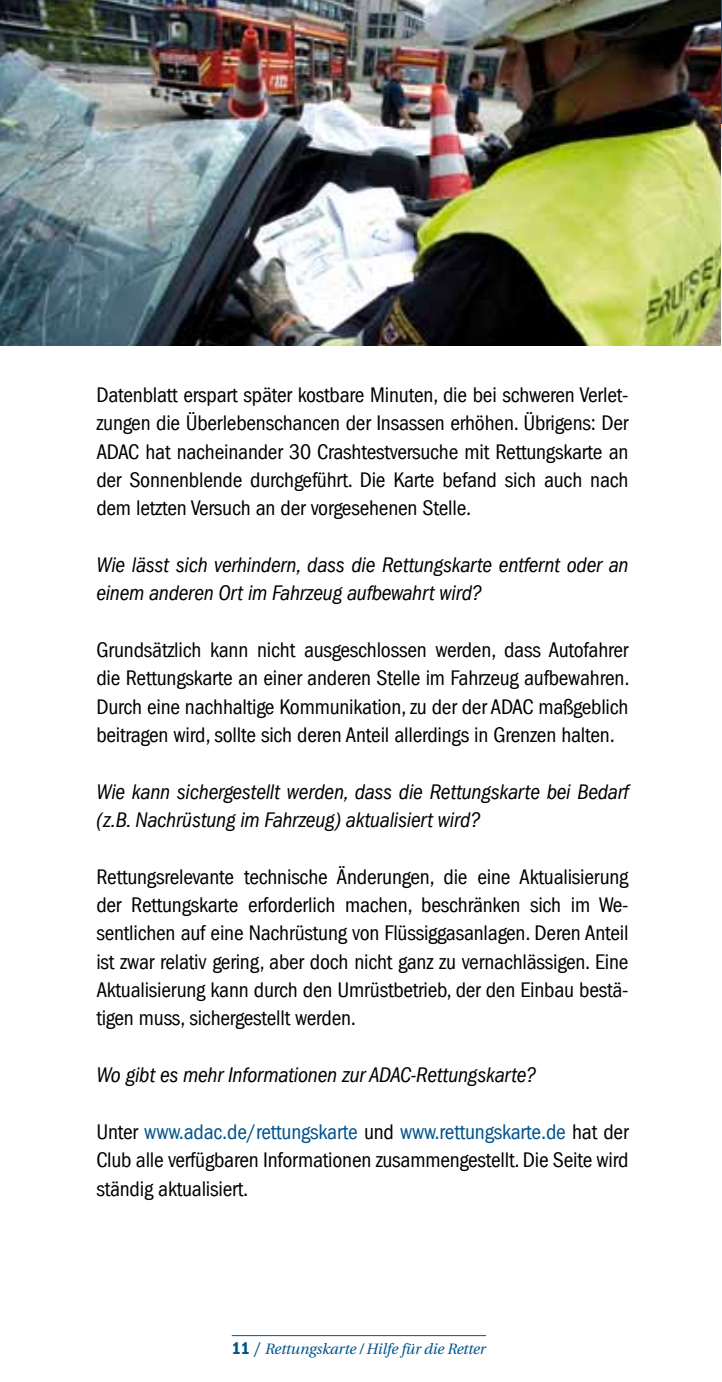
<style>
.page{position:relative;width:722px;height:1382px;background:#fff}
.page>*{position:absolute;margin:0;border:0;box-sizing:border-box;transform-origin:0 0}
.t1{font:condensed 21.75px/28.2px "Franklin Gothic LT Com";letter-spacing:-.01em;color:#000;text-align:justify}
.t2{font:italic condensed 21.75px/28.2px "Franklin Gothic LT Com";letter-spacing:-.01em;color:#000}
.t3{font:italic 15px "Utopia";letter-spacing:-.01em;color:#00538d}
.s1{color:#00538d}
.s2{font-family:"Franklin Gothic LT Com Dm Cn";font-style:normal;font-size:17.5px}
.s3{font-family:"Franklin Gothic LT Com";font-style:normal;font-stretch:condensed;font-size:17.5px}
</style>
<div class="page">
<hr style="left:720px;top:0;width:1px;height:124px;background:#00538d">
<svg style="left:720px;top:124px;width:1px;height:23px"></svg>
<hr style="left:231px;top:1335px;width:254px;height:1px;background:#00538d">
<img style="left:0;top:0;width:720px;height:345px">
<p class="t1" style="left:96px;top:381px;width:533px">Datenblatt erspart später kostbare Minuten, die bei schweren Verlet&shy;zungen die Überlebenschancen der Insassen erhöhen. Übrigens: Der ADAC hat nacheinander 30 Crashtestversuche mit Rettungskarte an der Sonnenblende durchgeführt. Die Karte befand sich auch nach dem letzten Versuch an der vorgesehenen Stelle.</p>
<p class="t2" style="left:96px;top:551px;width:533px">Wie lässt sich verhindern, dass die Rettungskarte entfernt oder an einem anderen Ort im Fahrzeug aufbewahrt wird?</p>
<p class="t1" style="left:96px;top:636px;width:534px">Grundsätzlich kann nicht ausgeschlossen werden, dass Autofahrer die Rettungskarte an einer anderen Stelle im Fahrzeug aufbewahren.<br>Durch eine nachhaltige Kommunikation, zu der der ADAC maßgeblich beitragen wird, sollte sich deren Anteil allerdings in Grenzen halten.</p>
<p class="t2" style="left:96px;top:778px;width:533px">Wie kann sichergestellt werden, dass die Rettungskarte bei Bedarf (z.B. Nachrüstung im Fahrzeug) aktualisiert wird?</p>
<p class="t1" style="left:96px;top:863px;width:533px">Rettungsrelevante technische Änderungen, die eine Aktualisierung der Rettungskarte erforderlich machen, beschränken sich im We&shy;sentlichen auf eine Nachrüstung von Flüssiggasanlagen. Deren Anteil ist zwar relativ gering, aber doch nicht ganz zu vernachlässigen. Eine Aktualisierung kann durch den Umrüstbetrieb, der den Einbau bestä&shy;tigen muss, sichergestellt werden.</p>
<p class="t2" style="left:96px;top:1061px;width:440px">Wo gibt es mehr Informationen zur ADAC-Rettungskarte?</p>
<p class="t1" style="left:96px;top:1118px;width:533px">Unter <span class="s1">www.adac.de/rettungskarte</span> und <span class="s1">www.rettungskarte.de</span> hat der Club alle verfügbaren Informationen zusammengestellt. Die Seite wird ständig aktualisiert.</p>
<p class="t3" style="left:232px;top:1340px;width:255px"><span class="s2">11</span> <span class="s3">/</span> Rettungskarte / Hilfe für die Retter</p>
</div>
